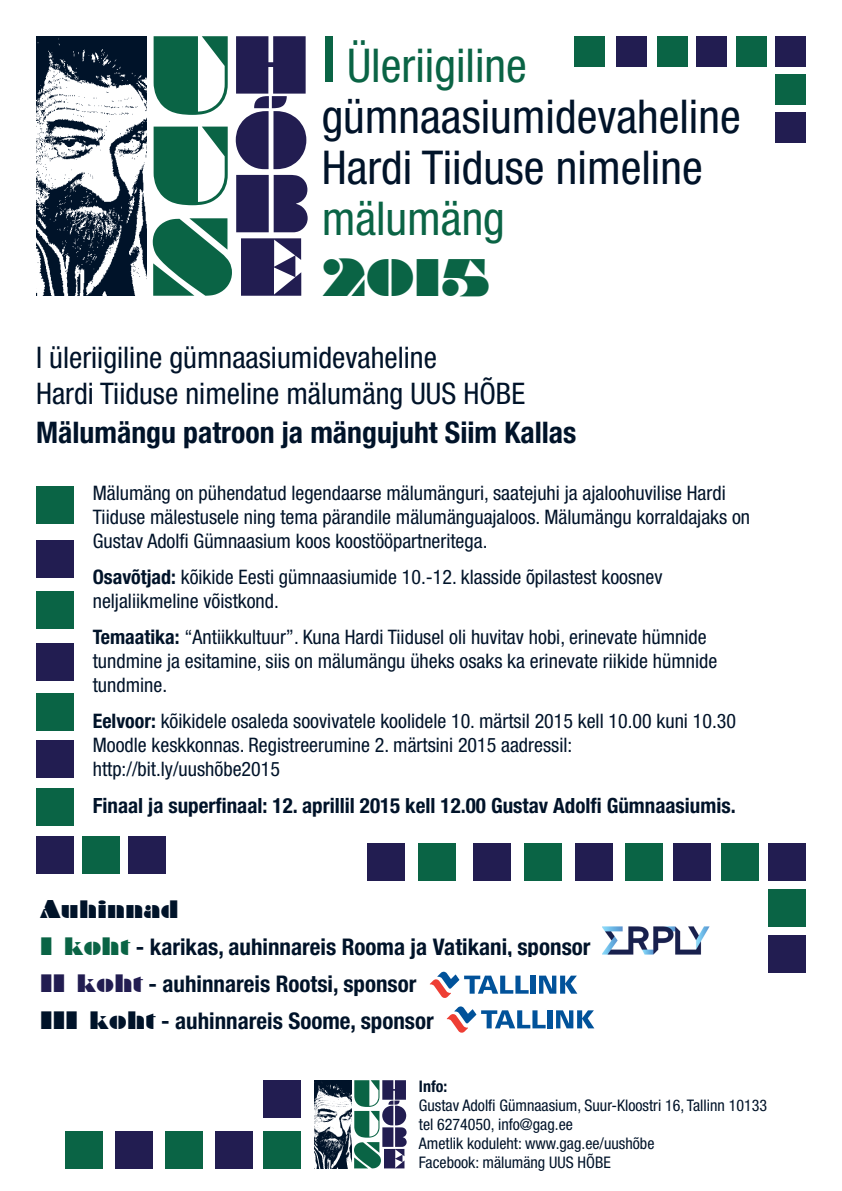
<style>
.page{position:relative;width:842px;height:1191px;background:#fff}
.page>*{position:absolute;margin:0;border:0;box-sizing:border-box;transform-origin:0 0}
.t1{font:48.2px "Braggadocio";color:#0a6445}
.t2{font:condensed 46.7px/50.9px "Helvetica Neue LT Pro";color:#001329}
.t3{font:condensed 46.7px "Helvetica Neue LT Pro";color:#0a6445}
.t4{font:condensed 29.8px/36px "Helvetica Neue LT Pro";color:#001329}
.t5{font:700 condensed 29.8px "Helvetica Neue LT Pro";color:#001329}
.t6{font:700 condensed 23px/37px "Helvetica Neue LT Pro";color:#001329}
.t7{font:23px "Braggadocio";color:#001329}
.t8{font:700 condensed 21px "Helvetica Neue LT Pro";color:#001329}
.t9{font:condensed 20px/24px "Helvetica Neue LT Pro";color:#001329}
.t10{font:condensed 16px/19.2px "Helvetica Neue LT Pro";color:#001329}
.t11{font:700 condensed 16px "Helvetica Neue LT Pro";color:#001329}
.s1{font-weight:500;font-size:63.9px;color:#0a6445}
.s2{color:#0a6445}
.s3{font-weight:700}
.s4{font-family:"Braggadocio";font-weight:400;font-stretch:normal;color:#0a6445}
.s5{font-family:"Braggadocio";font-weight:400;font-stretch:normal;color:#221d51}
.s6{font-family:"Braggadocio";font-weight:400;font-stretch:normal}
</style>
<div class="page">
<div style="left:548px;top:1010px;width:5px;height:18px;background:#01529a"></div>
<svg style="left:556px;top:1010px;width:38px;height:18px"></svg>
<svg style="left:447px;top:1006px;width:99px;height:27px"></svg>
<div style="left:531px;top:976px;width:5px;height:18px;background:#01529a"></div>
<svg style="left:539px;top:976px;width:38px;height:18px"></svg>
<svg style="left:430px;top:971px;width:99px;height:27px"></svg>
<img style="left:36px;top:36px;width:110px;height:259px">
<svg style="left:153px;top:36px;width:155px;height:260px"></svg>
<img style="left:314px;top:1080px;width:38px;height:88px">
<svg style="left:354px;top:1080px;width:53px;height:88px"></svg>
<div style="left:736px;top:36px;width:30px;height:31px;background:#0a6445"></div>
<div style="left:657px;top:36px;width:31px;height:31px;background:#0a6445"></div>
<div style="left:574px;top:36px;width:31px;height:31px;background:#0a6445"></div>
<div style="left:775px;top:112px;width:31px;height:31px;background:#221d51"></div>
<div style="left:775px;top:74px;width:31px;height:31px;background:#0a6445"></div>
<div style="left:775px;top:36px;width:31px;height:31px;background:#221d51"></div>
<div style="left:697px;top:36px;width:30px;height:31px;background:#221d51"></div>
<div style="left:616px;top:36px;width:31px;height:31px;background:#221d51"></div>
<div style="left:36px;top:788px;width:37px;height:37px;background:#0a6445"></div>
<div style="left:36px;top:693px;width:37px;height:37px;background:#0a6445"></div>
<div style="left:36px;top:592px;width:37px;height:37px;background:#0a6445"></div>
<div style="left:36px;top:486px;width:37px;height:37px;background:#0a6445"></div>
<div style="left:128px;top:836px;width:37px;height:37px;background:#221d51"></div>
<div style="left:82px;top:836px;width:37px;height:37px;background:#0a6445"></div>
<div style="left:36px;top:836px;width:37px;height:37px;background:#221d51"></div>
<div style="left:36px;top:741px;width:37px;height:37px;background:#221d51"></div>
<div style="left:36px;top:643px;width:37px;height:37px;background:#221d51"></div>
<div style="left:36px;top:541px;width:37px;height:37px;background:#221d51"></div>
<div style="left:721px;top:844px;width:37px;height:37px;background:#0a6445"></div>
<div style="left:626px;top:844px;width:37px;height:37px;background:#0a6445"></div>
<div style="left:525px;top:844px;width:37px;height:37px;background:#0a6445"></div>
<div style="left:419px;top:844px;width:37px;height:37px;background:#0a6445"></div>
<div style="left:769px;top:936px;width:37px;height:37px;background:#221d51"></div>
<div style="left:769px;top:890px;width:37px;height:37px;background:#0a6445"></div>
<div style="left:769px;top:844px;width:37px;height:37px;background:#221d51"></div>
<div style="left:673px;top:844px;width:37px;height:37px;background:#221d51"></div>
<div style="left:576px;top:844px;width:37px;height:37px;background:#221d51"></div>
<div style="left:473px;top:844px;width:38px;height:37px;background:#221d51"></div>
<div style="left:368px;top:844px;width:37px;height:37px;background:#221d51"></div>
<div style="left:263px;top:1131px;width:37px;height:37px;background:#0a6445"></div>
<div style="left:165px;top:1131px;width:38px;height:37px;background:#0a6445"></div>
<div style="left:65px;top:1131px;width:37px;height:37px;background:#0a6445"></div>
<div style="left:216px;top:1131px;width:37px;height:37px;background:#221d51"></div>
<div style="left:263px;top:1080px;width:37px;height:37px;background:#221d51"></div>
<div style="left:115px;top:1131px;width:37px;height:37px;background:#221d51"></div>
<img style="left:602px;top:926px;width:108px;height:29px">
<h2 class="t2" style="left:322px;top:44px;width:421px"><span class="s1">I</span> <span class="s2">Üleriigiline </span>gümnaasiumidevaheline<br>Hardi Tiiduse nimeline</h2>
<h2 class="t3" style="left:322px;top:201px;width:185px">mälumäng</h2>
<h1 class="t1" style="left:322px;top:262px;width:169px">2015</h1>
<h3 class="t4" style="left:36px;top:342px;width:491px">I üleriigiline gümnaasiumidevaheline<br>Hardi Tiiduse nimeline mälumäng UUS HÕBE</h3>
<h3 class="t5" style="left:36px;top:422px;width:542px">Mälumängu patroon ja mängujuht Siim Kallas</h3>
<p class="t9" style="left:93px;top:483px;width:659px">Mälumäng on pühendatud legendaarse mälumänguri, saatejuhi ja ajaloohuvilise Hardi<br>Tiiduse mälestusele ning tema pärandile mälumänguajaloos. Mälumängu korraldajaks on<br>Gustav Adolfi Gümnaasium koos koostööpartneritega.</p>
<p class="t9" style="left:93px;top:567px;width:571px"><span class="s3">Osavõtjad:</span> kõikide Eesti gümnaasiumide 10.-12. klasside õpilastest koosnev neljaliikmeline võistkond.</p>
<p class="t9" style="left:93px;top:627px;width:626px"><span class="s3">Temaatika:</span> “Antiikkultuur”. Kuna Hardi Tiidusel oli huvitav hobi, erinevate hümnide tundmine ja esitamine, siis on mälumängu üheks osaks ka erinevate riikide hümnide tundmine.</p>
<p class="t9" style="left:93px;top:711px;width:645px"><span class="s3">Eelvoor:</span> kõikidele osaleda soovivatele koolidele 10. märtsil 2015 kell 10.00 kuni 10.30<br>Moodle keskkonnas. Registreerumine 2. märtsini 2015 aadressil: http://bit.ly/uushõbe2015</p>
<p class="t8" style="left:93px;top:798px;width:645px">Finaal ja superfinaal: 12. aprillil 2015 kell 12.00 Gustav Adolfi Gümnaasiumis.</p>
<p class="t7" style="left:40px;top:902px;width:140px">Auhinnad</p>
<p class="t6" style="left:40px;top:930px;width:552px"><span class="s4">I koht</span> - karikas, auhinnareis Rooma ja Vatikani, sponsor<br><span class="s5">II koht</span> - auhinnareis Rootsi, sponsor<br><span class="s6">III koht</span> - auhinnareis Soome, sponsor</p>
<p class="t11" style="left:419px;top:1080px;width:30px">Info:</p>
<p class="t10" style="left:419px;top:1097px;width:350px">Gustav Adolfi Gümnaasium, Suur-Kloostri 16, Tallinn 10133 tel 6274050, info@gag.ee<br>Ametlik koduleht: www.gag.ee/uushõbe<br>Facebook: mälumäng UUS HÕBE</p>
</div>
